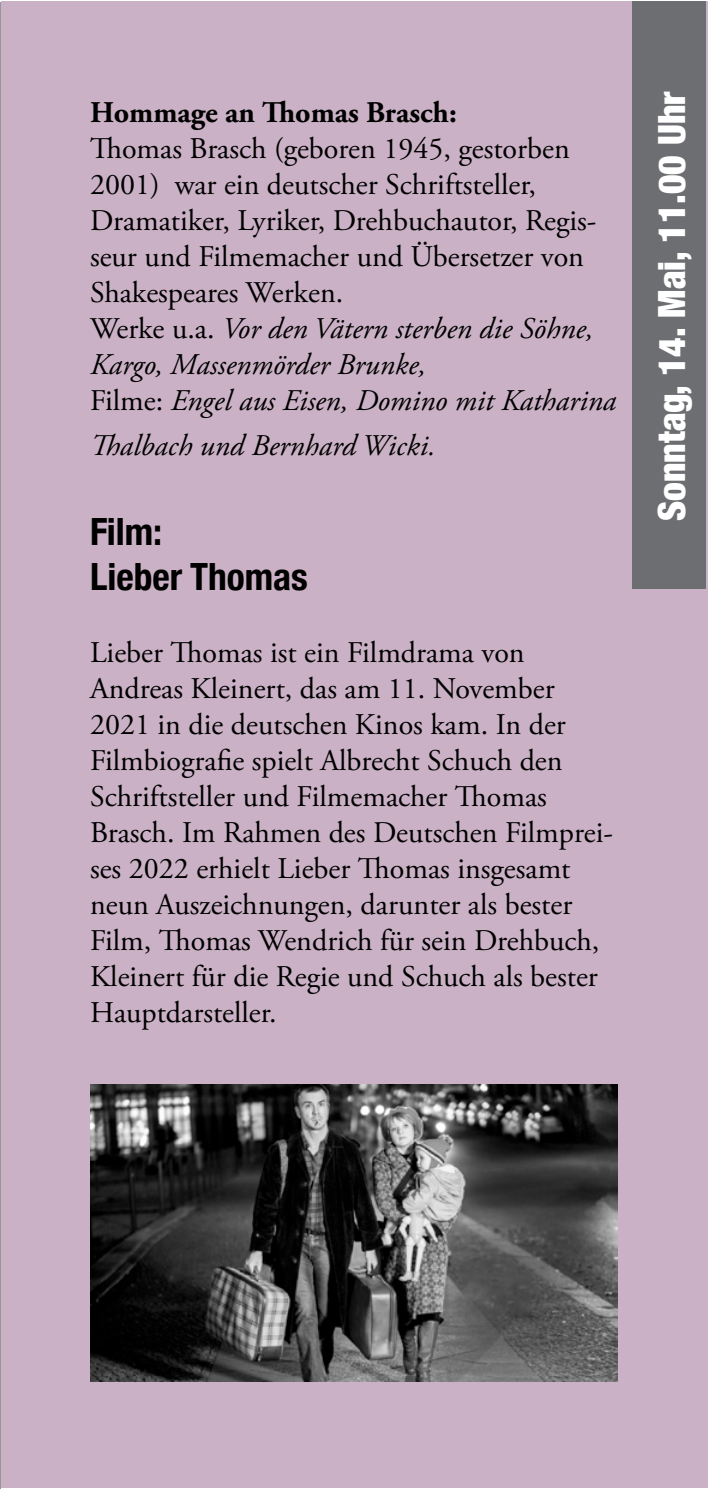
<style>
.page{position:relative;width:709px;height:1489px;background:#fff}
.page>*{position:absolute;margin:0;border:0;box-sizing:border-box;transform-origin:0 0}
.t1{font:900 condensed 37.5px "Helvetica Neue";color:#fff}
.t2{font:700 condensed 37.5px/45px "Helvetica Neue";color:#000}
.t3{font:30px/36px "Adobe Garamond Pro";color:#000}
.t4{font:italic 30px "Adobe Garamond Pro";color:#000}
.t5{font:700 30px "Adobe Garamond Pro";color:#000}
.s1{font-style:italic}
</style>
<div class="page">
<img style="left:0;top:2px;width:1px;height:1486px">
<div style="left:1px;top:1px;width:706px;height:1486px;background:#cab1c5"></div>
<div style="left:632px;top:1px;width:74px;height:588px;background:#6d6e71"></div>
<img style="left:90px;top:1084px;width:527px;height:297px">
<p class="t5" style="left:90px;top:95px;width:368px">Hommage an Thomas Brasch:</p>
<p class="t3" style="left:90px;top:131px;width:527px">Thomas Brasch (geboren 1945, gestorben 2001) war ein deutscher Schriftsteller, Dramatiker, Lyriker, Drehbuchautor, Regis&shy;seur und Filmemacher und Übersetzer von Shakespeares Werken.<br>Werke u.a. <span class="s1">Vor den Vätern sterben die Söhne, Kargo, Massenmörder Brunke,<br></span>Filme: <span class="s1">Engel aus Eisen, Domino mit Katharina</span></p>
<p class="t4" style="left:90px;top:427px;width:347px">Thalbach und Bernhard Wicki.</p>
<p class="t2" style="left:90px;top:506px;width:219px">Film:<br>Lieber Thomas</p>
<p class="t3" style="left:90px;top:635px;width:524px">Lieber Thomas ist ein Filmdrama von Andreas Kleinert, das am 11. November 2021 in die deutschen Kinos kam. In der Filmbiografie spielt Albrecht Schuch den Schriftsteller und Filmemacher Thomas Brasch. Im Rahmen des Deutschen Filmprei&shy;ses 2022 erhielt Lieber Thomas insgesamt neun Auszeichnungen, darunter als bester Film, Thomas Wendrich für sein Drehbuch, Kleinert für die Regie und Schuch als bester Hauptdarsteller.</p>
<p class="t1" style="left:641px;top:521px;width:431px;rotate:-90deg">Sonntag, 14. Mai, 11.00 Uhr</p>
</div>
